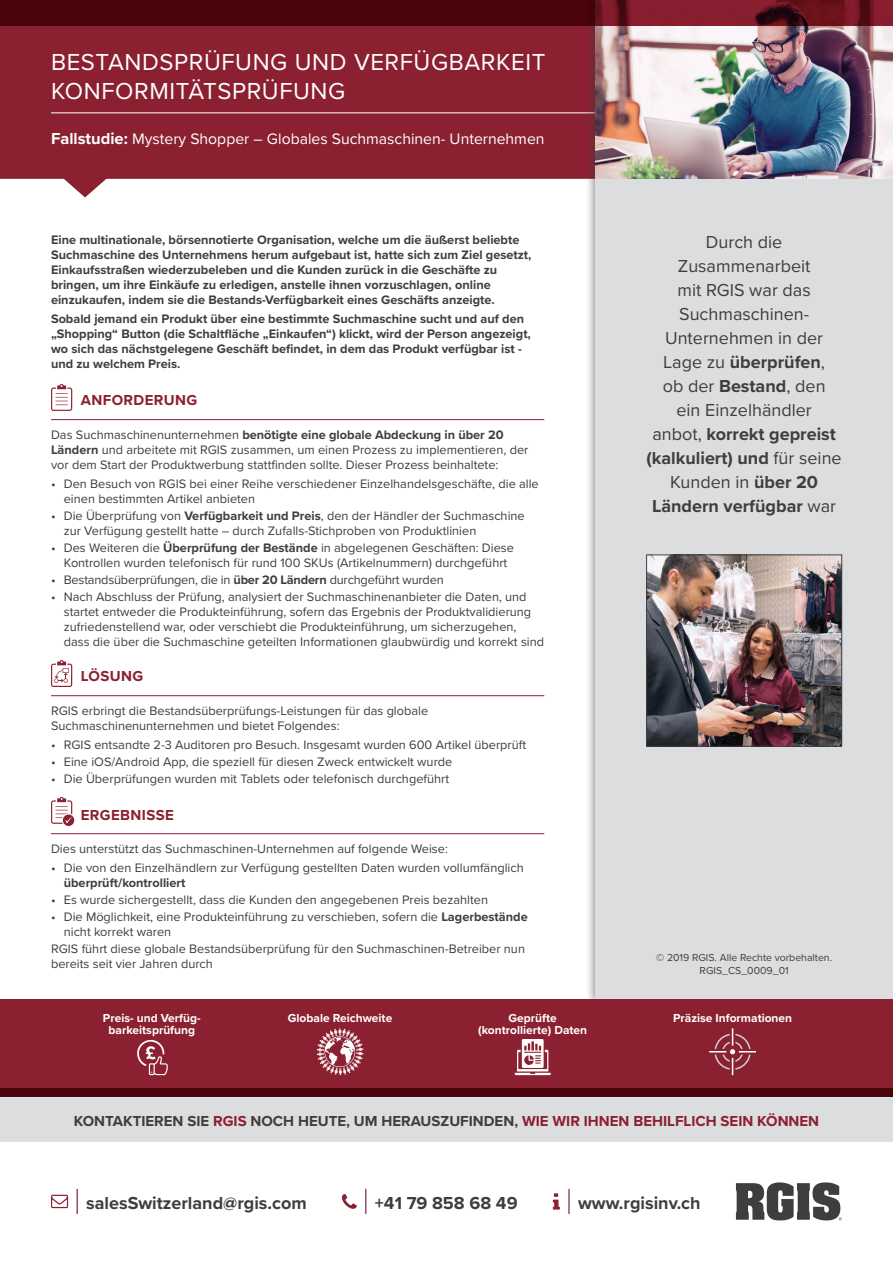
<style>
.page{position:relative;width:893px;height:1263px;background:#fff}
.page>*{position:absolute;margin:0;border:0;box-sizing:border-box;transform-origin:0 0}
.t1{font:24px/28.8px "Proxima Nova";letter-spacing:.025em;color:#fff}
.t2{font:18px/24px "Proxima Nova";color:#3e3e3f;text-align:center}
.t3{font:700 18px "Proxima Nova";color:#3e3e3f}
.t4{font:15.75px "Proxima Nova";color:#fff}
.t5{font:700 15px "Proxima Nova";color:#3e3e3f}
.t6{font:700 15px "Proxima Nova";letter-spacing:.025em;color:#8b2031}
.t7{font:12.75px/15px "Proxima Nova";color:#3e3e3f}
.t8{font:700 12.75px/15px "Proxima Nova";color:#3e3e3f}
.t9{font:700 12px/12px "Proxima Nova";color:#fff;text-align:center}
.t10{font:10.5px/12.6px "Proxima Nova";color:#3e3e3f;text-align:center}
.s1{font-weight:700;font-size:16.5px}
.s2{font-weight:700}
.s3{color:#8b2031}
</style>
<div class="page">
<hr style="left:568px;top:1189px;width:2px;height:24px;background:#6b1537">
<svg style="left:553px;top:1193px;width:7px;height:16px"></svg>
<svg style="left:77px;top:1189px;width:1px;height:24px"></svg>
<svg style="left:51px;top:1195px;width:17px;height:13px"></svg>
<svg style="left:736px;top:1182px;width:106px;height:38px"></svg>
<svg style="left:365px;top:1189px;width:1px;height:24px"></svg>
<svg style="left:342px;top:1194px;width:15px;height:15px"></svg>
<div style="left:0;top:1097px;width:893px;height:45px;background:#dcdddf"></div>
<svg style="left:0;top:26px;width:585px;height:171px;background:#973746"></svg>
<hr style="left:51px;top:113px;width:549px;height:1px;background:#fff">
<hr style="left:51px;top:419px;width:493px;height:1px;background:#8b2031">
<hr style="left:51px;top:695px;width:493px;height:1px;background:#8b2031">
<hr style="left:51px;top:833px;width:493px;height:1px;background:#8b2031">
<svg style="left:51px;top:384px;width:22px;height:27px"></svg>
<svg style="left:51px;top:660px;width:22px;height:27px"></svg>
<svg style="left:51px;top:797px;width:24px;height:29px"></svg>
<div style="left:585px;top:0;width:308px;height:1010px;background:#3e3e3f;opacity:.75"></div>
<div style="left:595px;top:0;width:298px;height:1001px;background:#dcdddf"></div>
<img style="left:595px;top:26px;width:298px;height:153px">
<img style="left:648px;top:557px;width:192px;height:187px">
<div style="left:646px;top:555px;width:196px;height:191px;border:1px solid #3e3e3f"></div>
<svg style="left:0;top:0;width:893px;height:26px;background:#580a12"></svg>
<div style="left:0;top:999px;width:893px;height:98px;background:#8b2031"></div>
<div style="left:0;top:1089px;width:893px;height:8px;background:#4b0409"></div>
<svg style="left:515px;top:1039px;width:36px;height:36px"></svg>
<svg style="left:317px;top:1028px;width:46px;height:47px"></svg>
<svg style="left:709px;top:1028px;width:47px;height:47px"></svg>
<svg style="left:137px;top:1039px;width:31px;height:36px"></svg>
<h1 class="t1" style="left:51px;top:47px;width:496px">BESTANDSPRÜFUNG UND VERFÜGBARKEIT<br>KONFORMITÄTSPRÜFUNG</h1>
<p class="t4" style="left:51px;top:127px;width:495px"><span class="s1">Fallstudie:</span> Mystery Shopper – Globales Suchmaschinen- Unternehmen</p>
<p class="t8" style="left:51px;top:232px;width:482px">Eine multinationale, börsennotierte Organisation, welche um die äußerst beliebte Suchmaschine des Unternehmens herum aufgebaut ist, hatte sich zum Ziel gesetzt, Einkaufsstraßen wiederzubeleben und die Kunden zurück in die Geschäfte zu bringen, um ihre Einkäufe zu erledigen, anstelle ihnen vorzuschlagen, online einzukaufen, indem sie die Bestands-Verfügbarkeit eines Geschäfts anzeigte.</p>
<p class="t8" style="left:51px;top:311px;width:481px">Sobald jemand ein Produkt über eine bestimmte Suchmaschine sucht und auf den „Shopping“ Button (die Schaltfläche „Einkaufen“) klickt, wird der Person angezeigt, wo sich das nächstgelegene Geschäft befindet, in dem das Produkt verfügbar ist - und zu welchem Preis.</p>
<p class="t6" style="left:81px;top:389px;width:118px">ANFORDERUNG</p>
<p class="t7" style="left:51px;top:426px;width:479px">Das Suchmaschinenunternehmen <span class="s2">benötigte eine globale Abdeckung in über 20<br>Ländern</span> und arbeitete mit RGIS zusammen, um einen Prozess zu implementieren, der vor dem Start der Produktwerbung stattfinden sollte. Dieser Prozess beinhaltete:</p>
<p class="t7" style="left:64px;top:476px;width:476px;text-indent:-13px">• Den Besuch von RGIS bei einer Reihe verschiedener Einzelhandelsgeschäfte, die alle einen bestimmten Artikel anbieten</p>
<p class="t7" style="left:64px;top:508px;width:462px;text-indent:-13px">• Die Überprüfung von <span class="s2">Verfügbarkeit und Preis</span>, den der Händler der Suchmaschine zur Verfügung gestellt hatte – durch Zufalls-Stichproben von Produktlinien</p>
<p class="t7" style="left:51px;top:540px;width:464px;text-align:center">• Des Weiteren die <span class="s2">Überprüfung der Bestände</span> in abgelegenen Geschäften: Diese<br>Kontrollen wurden telefonisch für rund 100 SKUs (Artikelnummern) durchgeführt</p>
<p class="t7" style="left:51px;top:572px;width:394px">• Bestandsüberprüfungen, die in <span class="s2">über 20 Ländern</span> durchgeführt wurden</p>
<p class="t7" style="left:64px;top:589px;width:482px;text-indent:-13px">• Nach Abschluss der Prüfung, analysiert der Suchmaschinenanbieter die Daten, und startet entweder die Produkteinführung, sofern das Ergebnis der Produktvalidierung zufriedenstellend war, oder verschiebt die Produkteinführung, um sicherzugehen, dass die über die Suchmaschine geteilten Informationen glaubwürdig und korrekt sind</p>
<p class="t6" style="left:81px;top:665px;width:64px">LÖSUNG</p>
<p class="t7" style="left:51px;top:702px;width:379px">RGIS erbringt die Bestandsüberprüfungs-Leistungen für das globale<br>Suchmaschinenunternehmen und bietet Folgendes:</p>
<p class="t7" style="left:51px;top:737px;width:477px">• RGIS entsandte 2-3 Auditoren pro Besuch. Insgesamt wurden 600 Artikel überprüft</p>
<p class="t7" style="left:51px;top:754px;width:403px">• Eine iOS/Android App, die speziell für diesen Zweck entwickelt wurde</p>
<p class="t7" style="left:51px;top:771px;width:400px">• Die Überprüfungen wurden mit Tablets oder telefonisch durchgeführt</p>
<p class="t6" style="left:81px;top:803px;width:95px">ERGEBNISSE</p>
<p class="t7" style="left:51px;top:840px;width:398px">Dies unterstützt das Suchmaschinen-Unternehmen auf folgende Weise:</p>
<p class="t7" style="left:51px;top:860px;width:474px">• Die von den Einzelhändlern zur Verfügung gestellten Daten wurden vollumfänglich</p>
<p class="t8" style="left:64px;top:875px;width:123px">überprüft/kontrolliert</p>
<p class="t7" style="left:51px;top:892px;width:439px">• Es wurde sichergestellt, dass die Kunden den angegebenen Preis bezahlten</p>
<p class="t7" style="left:64px;top:909px;width:465px;text-indent:-13px">• Die Möglichkeit, eine Produkteinführung zu verschieben, sofern die <span class="s2">Lagerbestände </span>nicht korrekt waren</p>
<p class="t7" style="left:51px;top:941px;width:475px">RGIS führt diese globale Bestandsüberprüfung für den Suchmaschinen-Betreiber nun bereits seit vier Jahren durch</p>
<p class="t10" style="left:656px;top:951px;width:178px">© 2019 RGIS. Alle Rechte vorbehalten.<br>RGIS_CS_0009_01</p>
<h2 class="t2" style="left:647px;top:229px;width:197px">Durch die<br>Zusammenarbeit<br>mit RGIS war das<br>Suchmaschinen-<br>Unternehmen in der<br>Lage zu <span class="s2">überprüfen</span>,<br>ob der <span class="s2">Bestand</span>, den<br>ein Einzelhändler<br>anbot, <span class="s2">korrekt gepreist (kalkuliert) und</span> für seine<br>Kunden in <span class="s2">über 20<br>Ländern verfügbar</span> war</h2>
<p class="t9" style="left:103px;top:1012px;width:99px">Preis- und Verfüg-</p>
<p class="t9" style="left:288px;top:1012px;width:106px">Globale Reichweite</p>
<p class="t9" style="left:673px;top:1012px;width:121px">Präzise Informationen</p>
<p class="t9" style="left:109px;top:1024px;width:88px">barkeitsprüfung</p>
<p class="t9" style="left:478px;top:1012px;width:110px">Geprüfte (kontrollierte) Daten</p>
<p class="t5" style="left:74px;top:1110px;width:747px">KONTAKTIEREN SIE <span class="s3">RGIS</span> NOCH HEUTE, UM HERAUSZUFINDEN, <span class="s3">WIE WIR IHNEN BEHILFLICH SEIN KÖNNEN</span></p>
<h2 class="t3" style="left:86px;top:1189px;width:222px">salesSwitzerland@rgis.com</h2>
<h2 class="t3" style="left:375px;top:1189px;width:144px">+41 79 858 68 49</h2>
<h2 class="t3" style="left:578px;top:1189px;width:124px">www.rgisinv.ch</h2>
</div>
